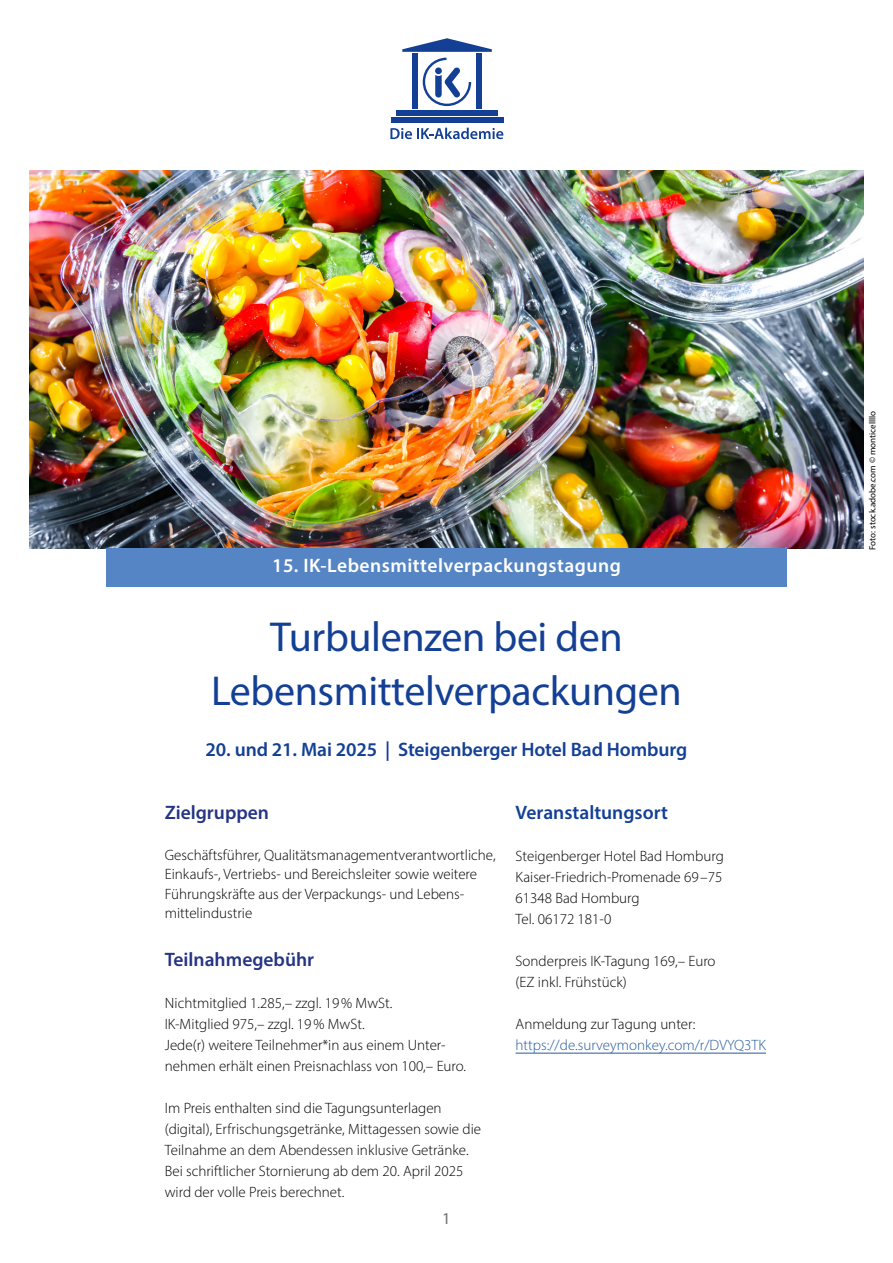
<style>
.page{position:relative;width:893px;height:1263px;background:#fff}
.page>*{position:absolute;margin:0;border:0;box-sizing:border-box;transform-origin:0 0}
.t1{font:42px/54px "Myriad Pro";letter-spacing:-.01em;color:#134094;text-align:center}
.blau_fett{font:600 19.5px "Myriad Pro";letter-spacing:-.005em;color:#134094}
.t2{font:600 19.5px "Myriad Pro";letter-spacing:.025em;color:#fff}
.Fließtext_light_10_13{font:600 19.5px "Myriad Pro";color:#253483}
.t3{font:16.5px "Myriad Pro";color:#6f6f6e}
.Fließtext_light_10_13-2{font:300 15px/21px "Myriad Pro";color:#000}
.blau_fett-2{font:300 15px/21px "Myriad Pro";color:#000}
.blau_fett-3{font:300 15px "Myriad Pro";color:#245a9c}
.t4{font:9px "Myriad Pro";color:#000}
</style>
<div class="page">
<svg style="left:423px;top:58px;width:48px;height:48px"></svg>
<div style="left:435px;top:67px;width:7px;height:7px;background:#134094;border-radius:50%"></div>
<div style="left:396px;top:111px;width:102px;height:5px;background:#134094"></div>
<div style="left:391px;top:118px;width:112px;height:5px;background:#134094"></div>
<svg style="left:402px;top:38px;width:90px;height:14px"></svg>
<div style="left:412px;top:53px;width:5px;height:56px;background:#134094"></div>
<div style="left:476px;top:53px;width:6px;height:56px;background:#134094"></div>
<svg style="left:390px;top:128px;width:113px;height:11px"></svg>
<img style="left:30px;top:170px;width:833px;height:379px">
<hr style="left:516px;top:1053px;width:250px;height:1px;background:#245a9c">
<div style="left:106px;top:549px;width:681px;height:38px;background:#5585c4"></div>
<p class="t2" style="left:272px;top:553px;width:350px">15. IK-Lebensmittelverpackungstagung</p>
<h1 class="t1" style="left:211px;top:609px;width:472px">Turbulenzen bei den<br>Lebensmittelverpackungen</h1>
<p class="blau_fett" style="left:206px;top:737px;width:483px">20. und 21. Mai 2025 | Steigenberger Hotel Bad Homburg</p>
<p class="Fließtext_light_10_13" style="left:165px;top:800px;width:106px">Zielgruppen</p>
<p class="Fließtext_light_10_13-2" style="left:165px;top:845px;width:332px;line-height:19.5px">Geschäftsführer, Qualitätsmanagementverantwortliche, Einkaufs-, Vertriebs- und Bereichsleiter sowie weitere Führungskräfte aus der Verpackungs- und Lebens&shy;mittelindustrie</p>
<p class="Fließtext_light_10_13" style="left:165px;top:947px;width:151px">Teilnahmegebühr</p>
<p class="Fließtext_light_10_13-2" style="left:165px;top:992px;width:229px">Nichtmitglied 1.285,– zzgl. 19% MwSt.</p>
<p class="Fließtext_light_10_13-2" style="left:165px;top:1013px;width:201px">IK-Mitglied 975,– zzgl. 19% MwSt.</p>
<p class="Fließtext_light_10_13-2" style="left:165px;top:1034px;width:303px">Jede(r) weitere Teilnehmer*in aus einem Unter&shy;nehmen erhält einen Preisnachlass von 100,– Euro.</p>
<p class="Fließtext_light_10_13-2" style="left:165px;top:1097px;width:318px">Im Preis enthalten sind die Tagungsunterlagen (digital), Erfrischungsgetränke, Mittagessen sowie die<br>Teilnahme an dem Abendessen inklusive Getränke.</p>
<p class="Fließtext_light_10_13-2" style="left:165px;top:1160px;width:300px">Bei schriftlicher Stornierung ab dem 20. April 2025 wird der volle Preis berechnet.</p>
<p class="t3" style="left:442px;top:1208px;width:10px">1</p>
<p class="blau_fett" style="left:516px;top:800px;width:154px">Veranstaltungsort</p>
<p class="blau_fett-2" style="left:516px;top:845px;width:210px">Steigenberger Hotel Bad Homburg</p>
<p class="blau_fett-2" style="left:516px;top:866px;width:208px">Kaiser-Friedrich-Promenade 69–75</p>
<p class="blau_fett-2" style="left:516px;top:887px;width:126px">61348 Bad Homburg</p>
<p class="blau_fett-2" style="left:516px;top:908px;width:97px">Tel. 06172 181-0</p>
<p class="blau_fett-2" style="left:516px;top:950px;width:201px">Sonderpreis IK-Tagung 169,– Euro (EZ inkl. Frühstück)</p>
<p class="blau_fett-2" style="left:516px;top:1013px;width:181px">Anmeldung zur Tagung unter:</p>
<p class="blau_fett-3" style="left:516px;top:1036px;width:252px">https://de.surveymonkey.com/r/DVYQ3TK</p>
<p class="t4" style="left:867px;top:550px;width:140px;rotate:-90deg">Foto: stock.adobe.com © monticellllo</p>
</div>
